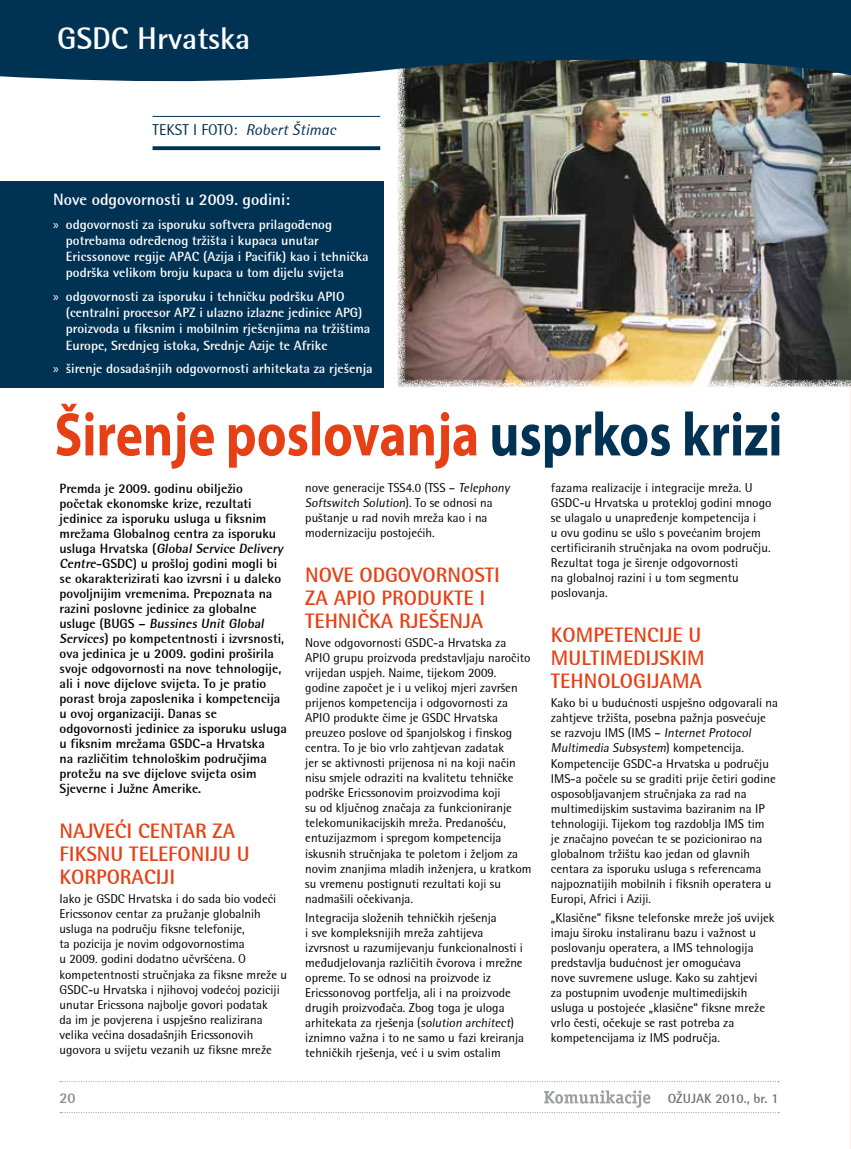
<style>
.page{position:relative;width:851px;height:1149px;background:#fff}
.page>*{position:absolute;margin:0;border:0;box-sizing:border-box;transform-origin:0 0}
.t1{font:700 31.5px "Rotis Semi Sans CE";color:#fff}
.t2{font:700 21px/23.2px "Rotis Semi Sans CE";color:#e64116}
.t3{font:700 16.5px "Rotis Semi Sans CE";color:#fff}
.t4{font:italic 500 15.45px "Rotis Semi Sans CE";letter-spacing:.005em;color:#003253}
.t5{font:500 15.45px "Rotis Semi Sans CE";color:#003253}
.t6{font:700 15px "Rotis Semi Sans CE";color:#87888a}
.t7{font:700 13.5px/15px "Rotis Semi Sans CE";color:#000}
.t8{font:700 13.5px/16.2px "Rotis Semi Sans CE";color:#fff}
.t9{font:700 13.5px "Rotis Semi Sans CE";color:#707172}
.t10{font:500 12.6px/15px "Rotis Semi Sans CE";color:#000}
.s1{font-style:normal}
.s2{font-family:"Myriad Pro";font-weight:400}
</style>
<div class="page">
<svg style="left:544px;top:1090px;width:107px;height:18px"></svg>
<hr style="left:850px;top:378px;width:1px;height:770px;background:#e64116">
<img style="left:397px;top:85px;width:453px;height:302px">
<hr style="left:152px;top:116px;width:228px;height:1px;background:#003253">
<svg style="left:152px;top:146px;width:228px;height:4px"></svg>
<svg style="left:0;top:0;width:850px;height:85px;fill:#003253"></svg>
<svg style="left:492px;top:411px;width:287px;height:56px"></svg>
<svg style="left:57px;top:403px;width:419px;height:65px"></svg>
<div style="left:0;top:181px;width:383px;height:207px;background:#003253"></div>
<h1 class="t1" style="left:57px;top:21px;width:38px">GSDC</h1>
<h1 class="t1" style="left:137px;top:21px;width:115px">Hrvatska</h1>
<p class="t5" style="left:152px;top:121px;width:9px">tekst</p>
<p class="t5" style="left:193px;top:121px;width:17px">i foto</p>
<p class="t4" style="left:233px;top:121px;width:104px"><span class="s1">:</span> Robert Štimac</p>
<h3 class="t3" style="left:53px;top:190px;width:238px">Nove odgovornosti u 2009. godini:</h3>
<p class="t8" style="left:66px;top:216px;width:304px;text-indent:-13px"><span class="s2">»</span> odgovornosti za isporuku softvera prilagođenog potrebama određenog tržišta i kupaca unutar Ericssonove regije APAC (Azija i Pacifik) kao i tehnička podrška velikom broju kupaca u tom dijelu svijeta</p>
<p class="t8" style="left:66px;top:288px;width:306px;text-indent:-13px"><span class="s2">»</span> odgovornosti za isporuku i tehničku podršku API O (centralni procesor APZ i ulazno izlazne jedinice APG) proizvoda u fiksnim i mobilnim rješenjima na tržištima Europe, Srednjeg istoka, Srednje Azije te Afrike</p>
<p class="t8" style="left:53px;top:360px;width:321px"><span class="s2">»</span> širenje dosadašnjih odgovornosti arhitekata za rješenja</p>
<p class="t7" style="left:60px;top:481px;width:229px">Premda je 2009. godinu obilježio početak ekonomske krize, rezultati jedinice za isporuku usluga u fiksnim mrežama Globalnog centra za isporuku usl u g a H rva tska (Global Service Delivery Centre-GSDC) u prošloj godini mogli bi se okarakterizirati kao izvrsni i u daleko povoljnijim vremenima. Prepoznata na razini poslovne jedinice za globalne<br>usl u g e ( B U G S – Bussines Unit Global Services) po kompetentnosti i izvrsnosti, ova jedinica je u 2009. godini proširila svoje odgovornosti na nove tehnologije, ali i nove dijelove svijeta. To je pratio porast broja zaposlenika i kompetencija u ovoj organizaciji. Danas se odgovornosti jedinice za isporuku usluga u fiksnim mrežama GSDC-a Hrvatska<br>na različitim tehnološkim područjima protežu na sve dijelove svijeta osim Sjeverne i Južne Amerike.</p>
<h2 class="t2" style="left:60px;top:818px;width:188px">Najveći centar za fiksnu telefoniju u ko rporaciji</h2>
<p class="t10" style="left:60px;top:891px;width:229px">Iako je GSDC Hrvatska i do sada bio vodeći Ericssonov centar za pružanje globalnih usluga na području fiksne telefonije,<br>ta pozicija je novim odgovornostima<br>u 2009. godini dodatno učvršćena. O kompetentnosti stručnjaka za fiksne mreže u GSDC-u Hrvatska i njihovoj vodećoj poziciji unutar Ericssona najbolje govori podatak<br>da im je povjerena i uspješno realizirana velika većina dosadašnjih Ericssonovih ugovora u svijetu vezanih uz fiksne mreže</p>
<p class="t10" style="left:305px;top:480px;width:208px">nove generacije TSS4.0 (TSS – Telephony Softswitch Solution) . To se o d n o s i n a puštanje u rad novih mreža kao i na modernizaciju postojećih.</p>
<h2 class="t2" style="left:305px;top:563px;width:196px">Nove odgovornosti za API O produkte i teh nička rješenja</h2>
<p class="t10" style="left:305px;top:635px;width:228px">Nove odgovornosti GSDC-a Hrvatska za APIO grupu proizvoda predstavljaju naročito vrijedan uspjeh. Naime, tijekom 2009. godine započet je i u velikoj mjeri završen prijenos kompetencija i odgovornosti za APIO produkte čime je GSDC Hrvatska preuzeo poslove od španjolskog i finskog centra. To je bio vrlo zahtjevan zadatak<br>jer se aktivnosti prijenosa ni na koji način nisu smjele odraziti na kvalitetu tehničke podrške Ericssonovim proizvodima koji<br>su od ključnog značaja za funkcioniranje telekomunikacijskih mreža. Predanošću, entuzijazmom i spregom kompetencija iskusnih stručnjaka te poletom i željom za novim znanjima mladih inženjera, u kratkom su vremenu postignuti rezultati koji su nadmašili očekivanja.</p>
<p class="t10" style="left:305px;top:909px;width:220px">Integracija složenih tehničkih rješenja<br>i sve kompleksnijih mreža zahtijeva izvrsnost u razumijevanju funkcionalnosti i međudjelovanja različitih čvorova i mrežne opreme. To se odnosi na proizvode iz Ericssonovog portfelja, ali i na proizvode drugih proizvođača. Zbog toga je uloga arhitekata za rješenja (solution architect) iznimno važna i to ne samo u fazi kreiranja tehničkih rješenja, već i u svim ostalim</p>
<p class="t10" style="left:551px;top:480px;width:222px">fazama realizacije i integracije mreža. U GSDC-u Hrvatska u protekloj godini mnogo se ulagalo u unapređenje kompetencija i<br>u ovu godinu se ušlo s povećanim brojem certificiranih stručnjaka na ovom području.<br>Rezultat toga je širenje odgovornosti<br>na globalnoj razini i u tom segmentu poslovanja.</p>
<h2 class="t2" style="left:551px;top:623px;width:155px">Kompetencije u multimedijskim teh nolog ijama</h2>
<p class="t10" style="left:551px;top:695px;width:228px">Kako bi u budućnosti uspješno odgovarali na zahtjeve tržišta, posebna pažnja posvećuje se ra zvoj u I M S ( I M S – Internet Protocol Multimedia Subsystem) ko m p ete n c ij a .<br>Kompetencije GSDC-a Hrvatska u području IMS-a počele su se graditi prije četiri godine osposobljavanjem stručnjaka za rad na multimedijskim sustavima baziranim na IP tehnologiji. Tijekom tog razdoblja IMS tim<br>je značajno povećan te se pozicionirao na globalnom tržištu kao jedan od glavnih centara za isporuku usluga s referencama najpoznatijih mobilnih i fiksnih operatera u Europi, Africi i Aziji.</p>
<p class="t10" style="left:551px;top:909px;width:225px">„Klasične“ fiksne telefonske mreže još uvijek imaju široku instaliranu bazu i važnost u poslovanju operatera, a IMS tehnologija predstavlja budućnost jer omogućava<br>nove suvremene usluge. Kako su zahtjevi<br>za postupnim uvođenje multimedijskih usluga u postojeće „klasične“ fiksne mreže vrlo česti, očekuje se rast potreba za kompetencijama iz IMS područja.</p>
<p class="t6" style="left:60px;top:1089px;width:18px">20</p>
<p class="t9" style="left:667px;top:1090px;width:112px">OŽUJAK 2010., br. 1</p>
</div>
